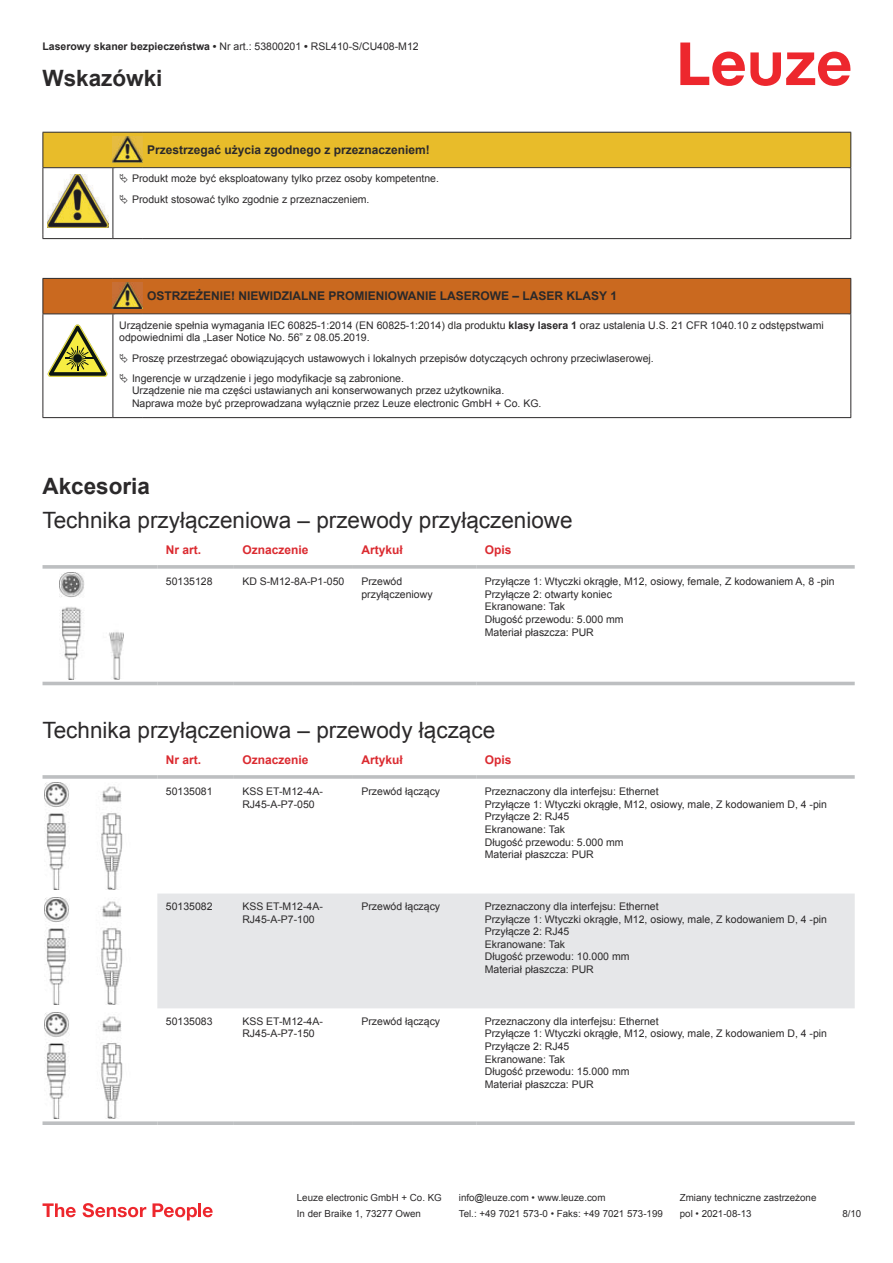
<style>
.page{position:relative;width:893px;height:1263px;background:#fff}
.page>*{position:absolute;margin:0;border:0;box-sizing:border-box;transform-origin:0 0}
.t1{font:22.5px "Arial";color:#2b292a}
.t2{font:700 22.5px "Arial";color:#2b292a}
.t3{font:700 12px "Arial";color:#2b292a}
.t4{font:700 12px "Arial";color:#db2a30}
.t5{font:10.5px/12.6px "Arial";color:#2b292a}
.t6{font:9.75px "Arial";color:#2b292a}
.s1{font-weight:700}
</style>
<div class="page">
<svg style="left:680px;top:43px;width:170px;height:43px"></svg>
<svg style="left:43px;top:572px;width:812px;height:114px"></svg>
<svg style="left:43px;top:565px;width:114px;height:4px"></svg>
<svg style="left:157px;top:565px;width:77px;height:4px"></svg>
<svg style="left:234px;top:565px;width:119px;height:4px"></svg>
<svg style="left:353px;top:565px;width:123px;height:4px"></svg>
<svg style="left:476px;top:565px;width:379px;height:4px;background:#c3c5c7"></svg>
<hr style="left:43px;top:682px;width:114px;height:3px;background:#bdbfc1">
<hr style="left:157px;top:682px;width:77px;height:3px;background:#bdbfc1">
<hr style="left:234px;top:682px;width:119px;height:3px;background:#bdbfc1">
<hr style="left:353px;top:682px;width:123px;height:3px;background:#bdbfc1">
<hr style="left:476px;top:682px;width:379px;height:3px;background:#bdbfc1">
<img style="left:59px;top:573px;width:65px;height:106px">
<div style="left:157px;top:893px;width:698px;height:115px;background:#e6e7e9"></div>
<hr style="left:43px;top:775px;width:114px;height:4px;background:#bdbfc1">
<hr style="left:157px;top:775px;width:77px;height:4px;background:#c7c9ca">
<hr style="left:234px;top:775px;width:119px;height:4px;background:#bdbfc1">
<hr style="left:353px;top:775px;width:123px;height:4px;background:#bdbfc1">
<hr style="left:476px;top:775px;width:379px;height:4px;background:#c7c9ca">
<svg style="left:43px;top:1121px;width:114px;height:4px"></svg>
<svg style="left:157px;top:1121px;width:77px;height:4px"></svg>
<svg style="left:234px;top:1121px;width:119px;height:4px"></svg>
<svg style="left:353px;top:1121px;width:123px;height:4px"></svg>
<svg style="left:476px;top:1121px;width:379px;height:4px;background:#c3c5c7"></svg>
<img style="left:45px;top:783px;width:78px;height:106px">
<img style="left:45px;top:898px;width:78px;height:106px">
<img style="left:45px;top:1013px;width:78px;height:106px">
<svg style="left:43px;top:1203px;width:33px;height:14px"></svg>
<svg style="left:83px;top:1203px;width:63px;height:14px"></svg>
<svg style="left:153px;top:1203px;width:44px;height:17px"></svg>
<hr style="left:198px;top:1203px;width:3px;height:14px;background:#ed272d">
<svg style="left:203px;top:1207px;width:10px;height:10px"></svg>
<hr style="left:43px;top:168px;width:1px;height:66px;background:#2b292a">
<hr style="left:113px;top:168px;width:1px;height:66px;background:#2b292a">
<hr style="left:850px;top:168px;width:1px;height:66px;background:#2b292a">
<hr style="left:43px;top:238px;width:70px;height:1px;background:#2b292a">
<hr style="left:113px;top:238px;width:30px;height:1px;background:#2b292a">
<hr style="left:143px;top:238px;width:708px;height:1px;background:#2b292a">
<img style="left:47px;top:209px;width:61px;height:19px">
<div style="left:44px;top:279px;width:806px;height:34px;background:#ca691f"></div>
<svg style="left:44px;top:314px;width:806px;height:103px"></svg>
<hr style="left:43px;top:278px;width:70px;height:1px;background:#2b292a">
<hr style="left:43px;top:279px;width:1px;height:34px;background:#2b292a">
<hr style="left:43px;top:313px;width:70px;height:1px;background:#2b292a">
<hr style="left:113px;top:278px;width:30px;height:1px;background:#2b292a">
<hr style="left:113px;top:313px;width:30px;height:1px;background:#2b292a">
<hr style="left:143px;top:278px;width:708px;height:1px;background:#2b292a">
<hr style="left:850px;top:279px;width:1px;height:34px;background:#2b292a">
<hr style="left:143px;top:313px;width:708px;height:1px;background:#2b292a">
<hr style="left:43px;top:314px;width:1px;height:99px;background:#2b292a">
<hr style="left:113px;top:314px;width:1px;height:99px;background:#2b292a">
<hr style="left:850px;top:314px;width:1px;height:99px;background:#2b292a">
<hr style="left:43px;top:417px;width:70px;height:1px;background:#2b292a">
<hr style="left:113px;top:417px;width:30px;height:1px;background:#2b292a">
<hr style="left:143px;top:417px;width:708px;height:1px;background:#2b292a">
<img style="left:113px;top:283px;width:30px;height:26px">
<svg style="left:47px;top:324px;width:60px;height:53px"></svg>
<svg style="left:115px;top:315px;width:734px;height:98px"></svg>
<svg style="left:43px;top:132px;width:808px;height:77px"></svg>
<svg style="left:120px;top:353px;width:8px;height:9px"></svg>
<svg style="left:120px;top:373px;width:8px;height:10px"></svg>
<p class="t5" style="left:43px;top:41px;width:378px"><span class="s1">Laserowy skaner bezpieczeństwa •</span> Nr art.: 53800201 <span class="s1">•</span> RSL410-S/CU408-M12</p>
<h1 class="t2" style="left:43px;top:70px;width:122px">Wskazówki</h1>
<p class="t3" style="left:147px;top:141px;width:284px">Przestrzegać użycia zgodnego z przeznaczeniem!</p>
<p class="t5" style="left:132px;top:169px;width:308px;line-height:20.2px">Produkt może być eksploatowany tylko przez osoby kompetentne.<br>Produkt stosować tylko zgodnie z przeznaczeniem.</p>
<p class="t3" style="left:147px;top:288px;width:471px">OSTRZEŻENIE! NIEWIDZIALNE PROMIENIOWANIE LASEROWE – LASER KLASY 1</p>
<p class="t5" style="left:119px;top:319px;width:706px">Urządzenie spełnia wymagania IEC 60825-1:2014 (EN 60825-1:2014) dla produktu <span class="s1">klasy lasera 1</span> oraz ustalenia U.S. 21 CFR 1040.10 z odstępstwami odpowiednimi dla „Laser Notice No. 56” z 08.05.2019.</p>
<p class="t5" style="left:132px;top:348px;width:523px;line-height:20.2px">Proszę przestrzegać obowiązujących ustawowych i lokalnych przepisów dotyczących ochrony przeciwlaserowej.<br>Ingerencje w urządzenie i jego modyfikacje są zabronione.</p>
<p class="t5" style="left:132px;top:384px;width:411px">Urządzenie nie ma części ustawianych ani konserwowanych przez użytkownika.<br>Naprawa może być przeprowadzana wyłącznie przez Leuze electronic GmbH + Co. KG.</p>
<h1 class="t2" style="left:43px;top:478px;width:109px">Akcesoria</h1>
<h1 class="t1" style="left:43px;top:505px;width:532px">Technika przyłączeniowa – przewody przyłączeniowe</h1>
<p class="t4" style="left:166px;top:542px;width:37px">Nr art.</p>
<p class="t4" style="left:242px;top:545px;width:68px">Oznaczenie</p>
<p class="t4" style="left:361px;top:542px;width:43px">Artykuł</p>
<p class="t4" style="left:485px;top:545px;width:28px">Opis</p>
<p class="t5" style="left:166px;top:576px;width:48px">50135128</p>
<p class="t5" style="left:242px;top:575px;width:104px">KD S-M12-8A-P1- 050</p>
<p class="t5" style="left:361px;top:576px;width:73px">Przewód przyłączeniowy</p>
<p class="t5" style="left:485px;top:575px;width:351px">Przyłącze 1: Wtyczki okrągłe, M12, osiowy, female, Z kodowaniem A, 8 -pin Przyłącze 2: otwarty koniec<br>Ekranowane: Tak<br>Długość przewodu: 5.000 mm<br>Materiał płaszcza: PUR</p>
<h1 class="t1" style="left:43px;top:715px;width:454px">Technika przyłączeniowa – przewody łączące</h1>
<p class="t4" style="left:166px;top:752px;width:37px">Nr art.</p>
<p class="t4" style="left:242px;top:755px;width:68px">Oznaczenie</p>
<p class="t4" style="left:361px;top:752px;width:43px">Artykuł</p>
<p class="t4" style="left:485px;top:755px;width:28px">Opis</p>
<p class="t5" style="left:166px;top:786px;width:48px">50135081</p>
<p class="t5" style="left:242px;top:785px;width:82px">KSS ET-M12-4A-<br>RJ45-A-P7-050</p>
<p class="t5" style="left:361px;top:785px;width:80px">Przewód łączący</p>
<p class="t5" style="left:485px;top:785px;width:344px">Przeznaczony dla interfejsu: Ethernet<br>Przyłącze 1: Wtyczki okrągłe, M12, osiowy, male, Z kodowaniem D, 4 -pin<br>Przyłącze 2: RJ45<br>Ekranowane: Tak<br>Długość przewodu: 5.000 mm<br>Materiał płaszcza: PUR</p>
<p class="t5" style="left:166px;top:901px;width:48px">50135082</p>
<p class="t5" style="left:242px;top:900px;width:82px">KSS ET-M12-4A-<br>RJ45-A-P7-100</p>
<p class="t5" style="left:361px;top:900px;width:80px">Przewód łączący</p>
<p class="t5" style="left:485px;top:900px;width:344px">Przeznaczony dla interfejsu: Ethernet<br>Przyłącze 1: Wtyczki okrągłe, M12, osiowy, male, Z kodowaniem D, 4 -pin<br>Przyłącze 2: RJ45<br>Ekranowane: Tak<br>Długość przewodu: 10.000 mm<br>Materiał płaszcza: PUR</p>
<p class="t5" style="left:166px;top:1016px;width:48px">50135083</p>
<p class="t5" style="left:242px;top:1015px;width:82px">KSS ET-M12-4A-<br>RJ45-A-P7-150</p>
<p class="t5" style="left:361px;top:1015px;width:80px">Przewód łączący</p>
<p class="t5" style="left:485px;top:1015px;width:344px">Przeznaczony dla interfejsu: Ethernet<br>Przyłącze 1: Wtyczki okrągłe, M12, osiowy, male, Z kodowaniem D, 4 -pin<br>Przyłącze 2: RJ45<br>Ekranowane: Tak<br>Długość przewodu: 15.000 mm<br>Materiał płaszcza: PUR</p>
<p class="t6" style="left:297px;top:1191px;width:146px">Leuze electronic GmbH + Co. KG</p>
<p class="t6" style="left:459px;top:1191px;width:148px">info@leuze.com • www.leuze.com</p>
<p class="t6" style="left:680px;top:1191px;width:138px">Zmiany techniczne zastrzeżone</p>
<p class="t6" style="left:297px;top:1210px;width:126px">In der Braike 1, 73277 Owen</p>
<p class="t6" style="left:459px;top:1207px;width:205px">Tel.: +49 7021 573-0 • Faks: +49 7021 573-199</p>
<p class="t6" style="left:680px;top:1207px;width:73px">pol • 2021-08-13</p>
<p class="t6" style="left:842px;top:1210px;width:20px">8 /10</p>
</div>
